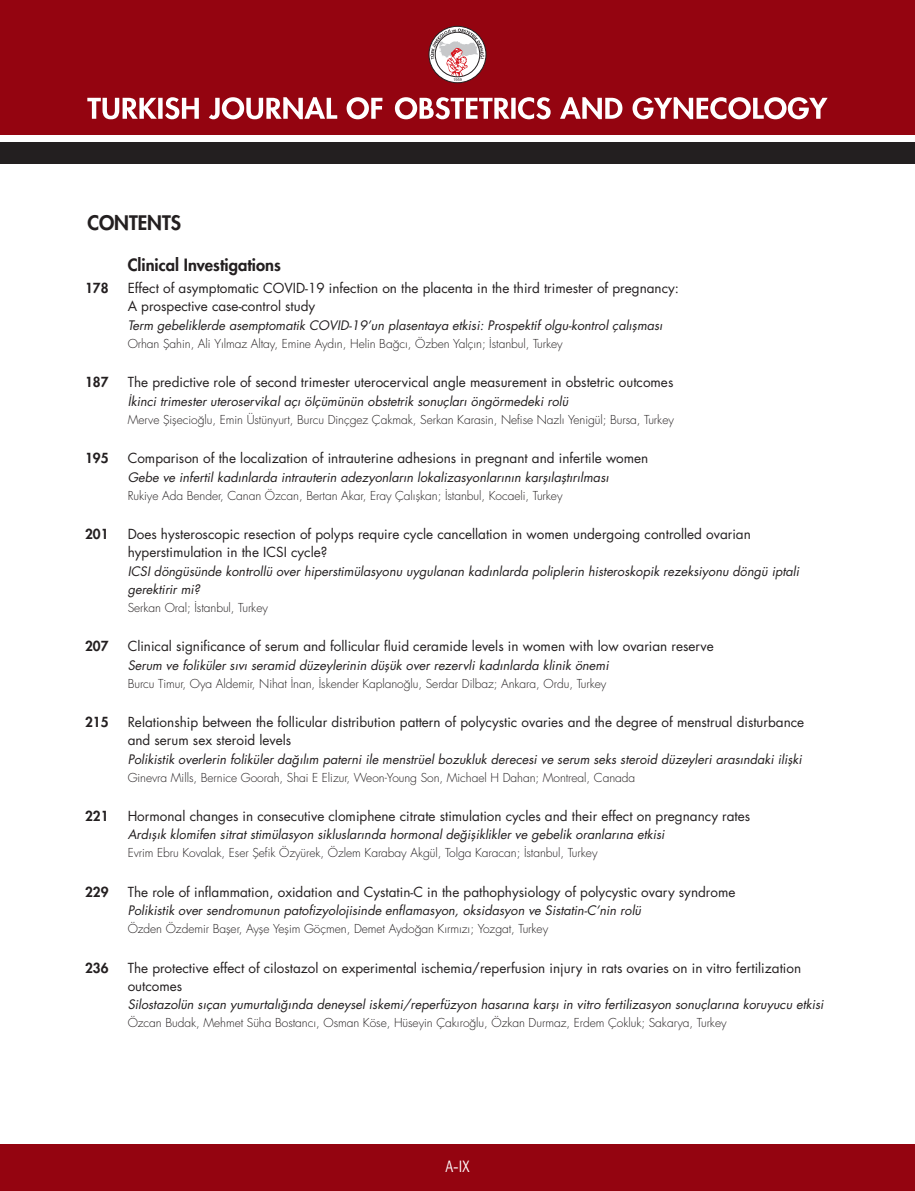
<style>
.page{position:relative;width:915px;height:1191px;background:#fff}
.page>*{position:absolute;margin:0;border:0;box-sizing:border-box;transform-origin:0 0}
.t1{font:800 19.5px "Futura Std";color:#231f20}
.İCİNDEKİLER-TÜR{font:800 16.5px "Futura Std";color:#231f20}
.t2{font:16.5px "Rotis Semi Sans Std";color:#fff;scale:.83 1}
.İCİNDEKİLER-1{font:13.5px/18px "Futura Std";color:#231f20}
.İCİNDEKİLER-1-2{font:800 13.5px "Futura Std";color:#231f20}
.İCİNDEKİLER-2{font:italic 12.75px/18px "Futura Std";color:#231f20}
.İCİNDEKİLER-3{font:300 12px "Futura Std";letter-spacing:-.005em;color:#231f20}
</style>
<div class="page">
<div style="left:0;top:0;width:914px;height:135px;background:#940410"></div>
<div style="left:0;top:142px;width:914px;height:22px;background:#231f20"></div>
<div style="left:428px;top:26px;width:58px;height:57px;border:1px solid #231f20;border-radius:50%"></div>
<svg style="left:430px;top:29px;width:54px;height:52px"></svg>
<svg style="left:395px;top:97px;width:432px;height:22px"></svg>
<svg style="left:87px;top:97px;width:295px;height:22px"></svg>
<div style="left:0;top:1144px;width:914px;height:47px;background:#940410"></div>
<p class="t1" style="left:87px;top:210px;width:95px">CONTENTS</p>
<p class="İCİNDEKİLER-TÜR" style="left:128px;top:254px;width:154px">Clinical Investigations</p>
<p class="İCİNDEKİLER-1-2" style="left:85px;top:280px;width:25px">178</p>
<p class="İCİNDEKİLER-1" style="left:128px;top:279px;width:552px">Effect of asymptomatic COVID-19 infection on the placenta in the third trimester of pregnancy:<br>A prospective case-control study</p>
<p class="İCİNDEKİLER-2" style="left:128px;top:316px;width:536px">Term gebeliklerde asemptomatik COVID-19’un plasentaya etkisi: Prospektif olgu-kontrol çalışması</p>
<p class="İCİNDEKİLER-3" style="left:128px;top:336px;width:436px">Orhan Şahin, Ali Yılmaz Altay, Emine Aydın, Helin Bağcı, Özben Yalçın; İstanbul, Turkey</p>
<p class="İCİNDEKİLER-1-2" style="left:85px;top:373px;width:25px">187</p>
<p class="İCİNDEKİLER-1" style="left:128px;top:373px;width:547px">The predictive role of second trimester uterocervical angle measurement in obstetric outcomes</p>
<p class="İCİNDEKİLER-2" style="left:128px;top:392px;width:442px">İkinci trimester uteroservikal açı ölçümünün obstetrik sonuçları öngörmedeki rolü</p>
<p class="İCİNDEKİLER-3" style="left:128px;top:412px;width:547px">Merve Şişecioğlu, Emin Üstünyurt, Burcu Dinçgez Çakmak, Serkan Karasin, Nefise Nazlı Yenigül; Bursa, Turkey</p>
<p class="İCİNDEKİLER-1-2" style="left:85px;top:449px;width:25px">195</p>
<p class="İCİNDEKİLER-1" style="left:128px;top:449px;width:522px">Comparison of the localization of intrauterine adhesions in pregnant and infertile women</p>
<p class="İCİNDEKİLER-2" style="left:128px;top:468px;width:482px">Gebe ve infertil kadınlarda intrauterin adezyonların lokalizasyonlarının karşılaştırılması</p>
<p class="İCİNDEKİLER-3" style="left:128px;top:488px;width:436px">Rukiye Ada Bender, Canan Özcan, Bertan Akar, Eray Çalışkan; İstanbul, Kocaeli, Turkey</p>
<p class="İCİNDEKİLER-1-2" style="left:85px;top:525px;width:25px">201</p>
<p class="İCİNDEKİLER-1" style="left:128px;top:525px;width:624px">Does hysteroscopic resection of polyps require cycle cancellation in women undergoing controlled ovarian hyperstimulation in the ICSI cycle?</p>
<p class="İCİNDEKİLER-2" style="left:128px;top:562px;width:672px">ICSI döngüsünde kontrollü over hiperstimülasyonu uygulanan kadınlarda poliplerin histeroskopik rezeksiyonu döngü iptali gerektirir mi?</p>
<p class="İCİNDEKİLER-3" style="left:128px;top:600px;width:142px">Serkan Oral; İstanbul, Turkey</p>
<p class="İCİNDEKİLER-1-2" style="left:85px;top:637px;width:25px">207</p>
<p class="İCİNDEKİLER-1" style="left:128px;top:637px;width:587px">Clinical significance of serum and follicular fluid ceramide levels in women with low ovarian reserve</p>
<p class="İCİNDEKİLER-2" style="left:128px;top:656px;width:482px">Serum ve foliküler sıvı seramid düzeylerinin düşük over rezervli kadınlarda klinik önemi</p>
<p class="İCİNDEKİLER-3" style="left:128px;top:676px;width:480px">Burcu Timur, Oya Aldemir, Nihat İnan, İskender Kaplanoğlu, Serdar Dilbaz; Ankara, Ordu, Turkey</p>
<p class="İCİNDEKİLER-1-2" style="left:85px;top:713px;width:25px">215</p>
<p class="İCİNDEKİLER-1" style="left:128px;top:713px;width:677px">Relationship between the follicular distribution pattern of polycystic ovaries and the degree of menstrual disturbance and serum sex steroid levels</p>
<p class="İCİNDEKİLER-2" style="left:128px;top:750px;width:675px">Polikistik overlerin foliküler dağılım paterni ile menstrüel bozukluk derecesi ve serum seks steroid düzeyleri arasındaki ilişki</p>
<p class="İCİNDEKİLER-3" style="left:128px;top:770px;width:509px">Ginevra Mills, Bernice Goorah, Shai E Elizur, Weon-Young Son, Michael H Dahan; Montreal, Canada</p>
<p class="İCİNDEKİLER-1-2" style="left:85px;top:807px;width:25px">221</p>
<p class="İCİNDEKİLER-1" style="left:128px;top:807px;width:623px">Hormonal changes in consecutive clomiphene citrate stimulation cycles and their effect on pregnancy rates</p>
<p class="İCİNDEKİLER-2" style="left:128px;top:826px;width:538px">Ardışık klomifen sitrat stimülasyon sikluslarında hormonal değişiklikler ve gebelik oranlarına etkisi</p>
<p class="İCİNDEKİLER-3" style="left:128px;top:845px;width:471px">Evrim Ebru Kovalak, Eser Şefik Özyürek, Özlem Karabay Akgül, Tolga Karacan; İstanbul, Turkey</p>
<p class="İCİNDEKİLER-1-2" style="left:85px;top:883px;width:25px">229</p>
<p class="İCİNDEKİLER-1" style="left:128px;top:883px;width:609px">The role of inflammation, oxidation and Cystatin-C in the pathophysiology of polycystic ovary syndrome</p>
<p class="İCİNDEKİLER-2" style="left:128px;top:902px;width:515px">Polikistik over sendromunun patofizyolojisinde enflamasyon, oksidasyon ve Sistatin-C’nin rolü</p>
<p class="İCİNDEKİLER-3" style="left:128px;top:921px;width:422px">Özden Özdemir Başer, Ayşe Yeşim Göçmen, Demet Aydoğan Kırmızı; Yozgat, Turkey</p>
<p class="İCİNDEKİLER-1-2" style="left:85px;top:959px;width:25px">236</p>
<p class="İCİNDEKİLER-1" style="left:128px;top:958px;width:674px">The protective effect of cilostazol on experimental ischemia/reperfusion injury in rats ovaries on in vitro fertilization outcomes</p>
<p class="İCİNDEKİLER-2" style="left:128px;top:995px;width:697px">Silostazolün sıçan yumurtalığında deneysel iskemi/reperfüzyon hasarına karşı in vitro fertilizasyon sonuçlarına koruyucu etkisi</p>
<p class="İCİNDEKİLER-3" style="left:128px;top:1015px;width:600px">Özcan Budak, Mehmet Süha Bostancı, Osman Köse, Hüseyin Çakıroğlu, Özkan Durmaz, Erdem Çokluk; Sakarya, Turkey</p>
<p class="t2" style="left:445px;top:1156px;width:31px">A-IX</p>
</div>
